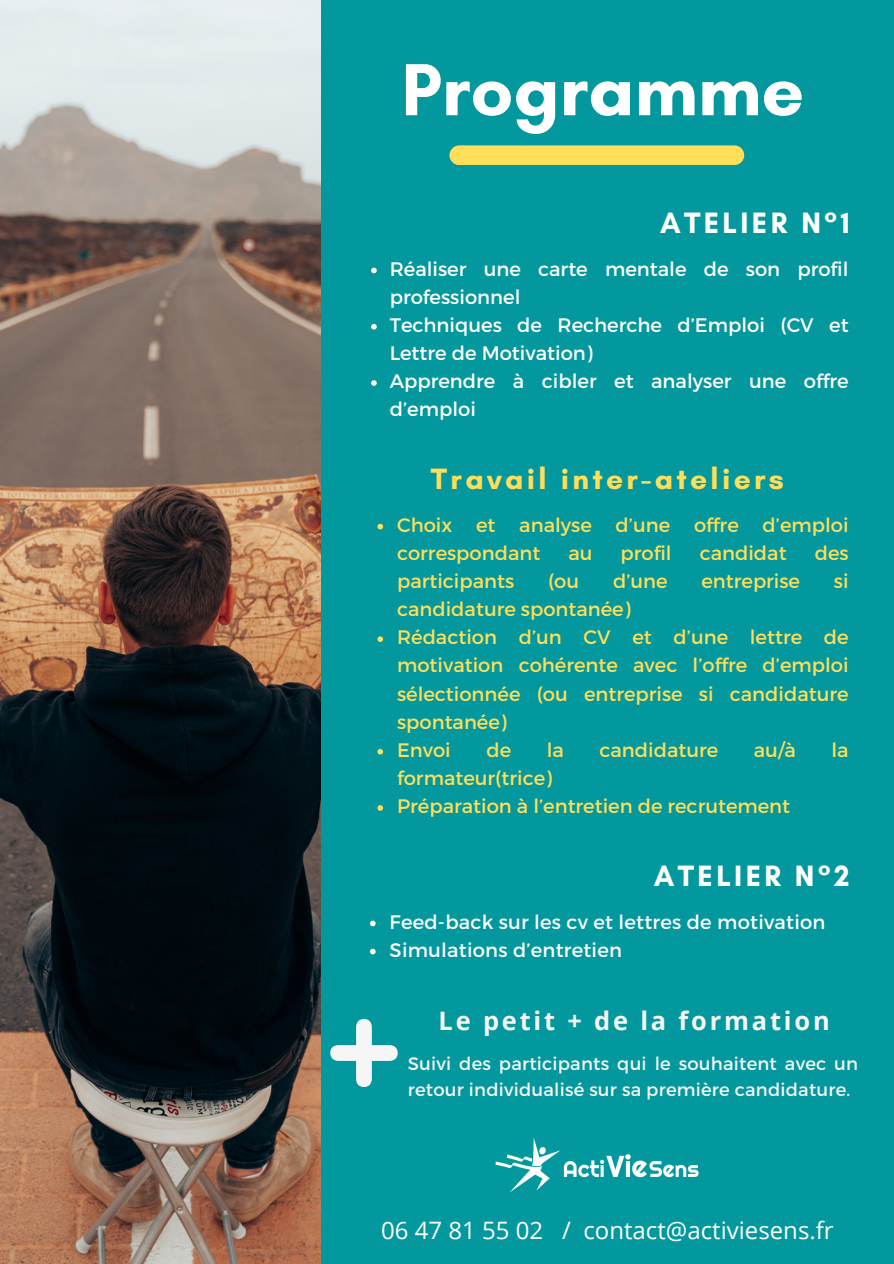
<style>
.page{position:relative;width:894px;height:1264px;background:#fff}
.page>*{position:absolute;margin:0;border:0;box-sizing:border-box;transform-origin:0 0}
.t1{font:700 75px "Glacial Indifference";color:#fff}
.t2{font:700 30px "Glacial Indifference";letter-spacing:.11em;color:#ffde59}
.t3{font:700 30px "Glacial Indifference";letter-spacing:.11em;color:#fff}
.t4{font:700 25.5px "Open Sans";letter-spacing:.11em;color:#f6f6f6}
.t5{font:24px "Open Sans";color:#fff}
.t6{font:19.5px/28.2px "Montserrat";color:#ffde59}
.t7{font:19.5px/28.2px "Montserrat";color:#fff}
.t8{font:18px/25.8px "Montserrat";letter-spacing:.01em;color:#f6f6f6}
</style>
<div class="page">
<div style="left:0;top:0;width:893px;height:1263px;background:#03989e"></div>
<img style="left:0;top:0;width:321px;height:1263px">
<div style="left:449px;top:145px;width:295px;height:19px;background:#ffde59;border-radius:10px"></div>
<img style="left:495px;top:1138px;width:204px;height:54px">
<svg style="left:330px;top:1018px;width:67px;height:69px"></svg>
<svg style="left:370px;top:920px;width:5px;height:6px"></svg>
<svg style="left:370px;top:948px;width:5px;height:6px"></svg>
<svg style="left:371px;top:268px;width:5px;height:5px"></svg>
<svg style="left:371px;top:324px;width:5px;height:5px"></svg>
<svg style="left:371px;top:380px;width:5px;height:6px"></svg>
<svg style="left:377px;top:524px;width:6px;height:5px"></svg>
<svg style="left:377px;top:636px;width:6px;height:6px"></svg>
<svg style="left:377px;top:749px;width:6px;height:5px"></svg>
<svg style="left:377px;top:805px;width:6px;height:5px"></svg>
<p class="t1" style="left:401px;top:44px;width:404px">Programme</p>
<p class="t3" style="left:660px;top:204px;width:191px">ATELIER N°1</p>
<h3 class="t7" style="left:389px;top:253px;width:460px">Réaliser une carte mentale de son profil professionnel</h3>
<p class="t7" style="left:389px;top:310px;width:460px">Techniques de Recherche d’Emploi (CV et<br>Lettre de Motivation)</p>
<p class="t7" style="left:389px;top:366px;width:460px">Apprendre à cibler et analyser une offre d’emploi</p>
<p class="t2" style="left:431px;top:460px;width:354px">Travail inter-ateliers</p>
<h2 class="t6" style="left:397px;top:509px;width:453px">Choix et analyse d’une offre d’emploi correspondant</h2>
<h2 class="t6" style="left:568px;top:538px;width:26px">au</h2>
<h2 class="t6" style="left:620px;top:538px;width:53px">profil</h2>
<h2 class="t6" style="left:699px;top:538px;width:88px">candidat</h2>
<h2 class="t6" style="left:814px;top:538px;width:35px">des</h2>
<h2 class="t6" style="left:397px;top:566px;width:119px">participants</h2>
<h2 class="t6" style="left:548px;top:566px;width:33px">(ou</h2>
<h2 class="t6" style="left:613px;top:566px;width:56px">d’une</h2>
<h2 class="t6" style="left:701px;top:566px;width:100px">entreprise</h2>
<h2 class="t6" style="left:833px;top:566px;width:16px">si</h2>
<h2 class="t6" style="left:397px;top:594px;width:235px">candidature spontanée)</h2>
<p class="t6" style="left:397px;top:622px;width:453px;text-align:justify">Rédaction d’un CV et d’une lettre de motivation cohérente avec l’offre d’emploi sélectionnée (ou entreprise si candidature spontanée)</p>
<p class="t6" style="left:397px;top:734px;width:55px">Envoi</p>
<p class="t6" style="left:486px;top:734px;width:26px">de</p>
<p class="t6" style="left:546px;top:734px;width:19px">la</p>
<p class="t6" style="left:599px;top:734px;width:120px">candidature</p>
<p class="t6" style="left:753px;top:734px;width:44px">au/à</p>
<p class="t6" style="left:831px;top:734px;width:19px">la</p>
<p class="t6" style="left:397px;top:763px;width:156px">formateur(trice)</p>
<p class="t6" style="left:397px;top:791px;width:394px">Préparation à l’entretien de recrutement</p>
<p class="t3" style="left:653px;top:857px;width:197px">ATELIER N°2</p>
<h2 class="t7" style="left:389px;top:906px;width:437px">Feed-back sur les cv et lettres de motivation</h2>
<p class="t7" style="left:389px;top:934px;width:234px">Simulations d’entretien</p>
<h4 class="t4" style="left:438px;top:1003px;width:392px">Le petit + de la formation</h4>
<p class="t8" style="left:407px;top:1049px;width:452px">Suivi des participants qui le souhaitent avec un retour individualisé sur sa première candidature.</p>
<p class="t5" style="left:381px;top:1213px;width:454px">06 47 81 55 02 / contact@activiesens.fr</p>
</div>
